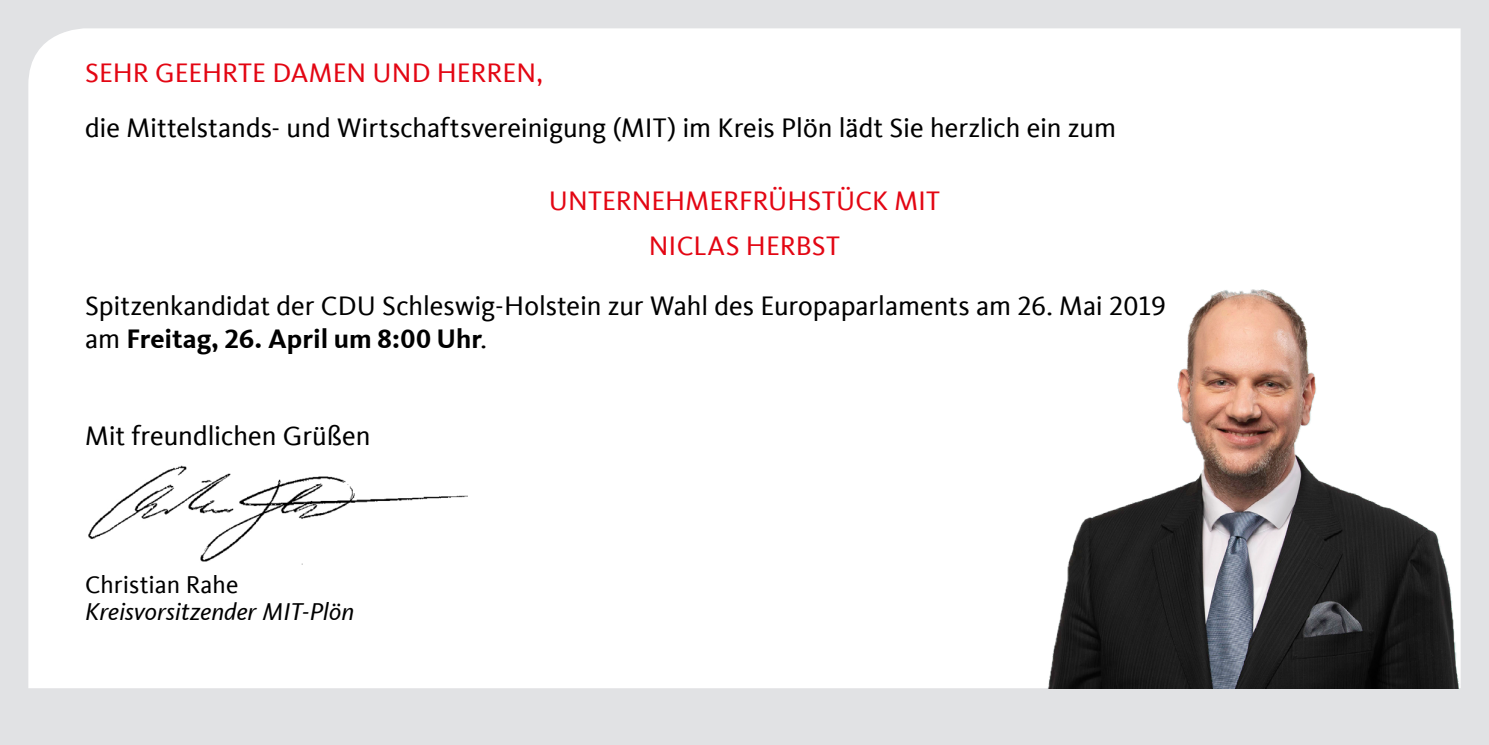
<style>
.page{position:relative;width:1489px;height:745px;background:#fff}
.page>*{position:absolute;margin:0;border:0;box-sizing:border-box;transform-origin:0 0}
.t1{font:27.5px/32.5px "CDU Kievit Tab";letter-spacing:-.005em;color:#000}
.t2{font:27.5px/45px "CDU Kievit Tab";letter-spacing:.005em;color:#e30613;text-align:center}
.t3{font:italic 25px "CDU Kievit Tab";color:#000}
.t4{font:25px "CDU Kievit Tab";color:#000}
.s1{font-weight:700}
</style>
<div class="page">
<div style="left:0;top:0;width:1488px;height:744px;background:#e1e2e4"></div>
<div style="left:28px;top:28px;width:1432px;height:659px;background:#fff"></div>
<img style="left:1022px;top:203px;width:439px;height:484px">
<img style="left:83px;top:462px;width:385px;height:105px">
<p class="t2" style="left:85px;top:51px;width:459px">SEHR GEEHRTE DAMEN UND HERREN,</p>
<p class="t1" style="left:85px;top:112px;width:1032px">die Mittelstands- und Wirtschaftsvereinigung (MIT) im Kreis Plön lädt Sie herzlich ein zum</p>
<p class="t2" style="left:549px;top:178px;width:393px">UNTERNEHMERFRÜHSTÜCK MIT<br>NICLAS HERBST</p>
<p class="t1" style="left:85px;top:289px;width:1082px">Spitzenkandidat der CDU Schleswig-Holstein zur Wahl des Europaparlaments am 26. Mai 2019 am <span class="s1">Freitag, 26. April um 8:00 Uhr</span>.</p>
<p class="t1" style="left:85px;top:419px;width:287px">Mit freundlichen Grüßen</p>
<p class="t4" style="left:85px;top:570px;width:155px">Christian Rahe</p>
<p class="t3" style="left:85px;top:597px;width:271px">Kreisvorsitzender MIT-Plön</p>
</div>
